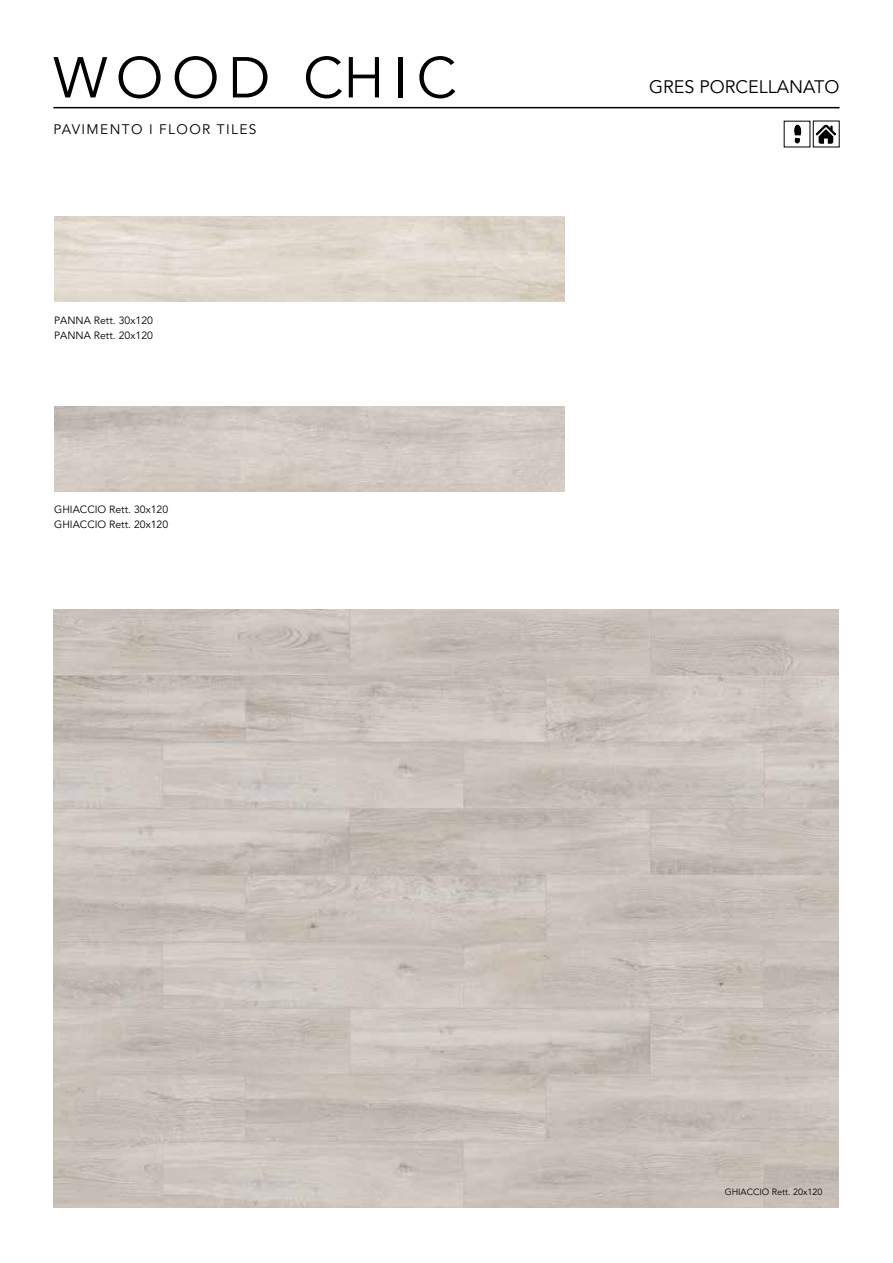
<style>
.page{position:relative;width:893px;height:1263px;background:#fff}
.page>*{position:absolute;margin:0;border:0;box-sizing:border-box;transform-origin:0 0}
.t1{font:57px "Avenir LT Std";letter-spacing:.15em;color:#000}
.t2{font:18px "Avenir LT Std";color:#000}
.t3{font:13.8px "Avenir LT Std";letter-spacing:.1em;color:#000}
.t4{font:10.5px/15px "Avenir LT Std";color:#000}
.t5{font:9px "Avenir LT Std";color:#000}
</style>
<div class="page">
<hr style="left:53px;top:107px;width:786px;height:1px;background:#000">
<svg style="left:794px;top:125px;width:8px;height:19px"></svg>
<svg style="left:816px;top:125px;width:20px;height:19px"></svg>
<p class="t1" style="left:53px;top:45px;width:405px">WOOD CHIC</p>
<p class="t3" style="left:53px;top:121px;width:205px">PAVIMENTO I FLOOR TILES</p>
<p class="t4" style="left:54px;top:313px;width:100px">PANNA Rett. 30x120<br>PANNA Rett. 20x120</p>
<p class="t4" style="left:54px;top:502px;width:116px">GHIACCIO Rett. 30x120<br>GHIACCIO Rett. 20x120</p>
<p class="t2" style="left:649px;top:76px;width:192px">GRES PORCELLANATO</p>
<p class="t5" style="left:725px;top:1187px;width:99px">GHIACCIO Rett. 20x120</p>
</div>
